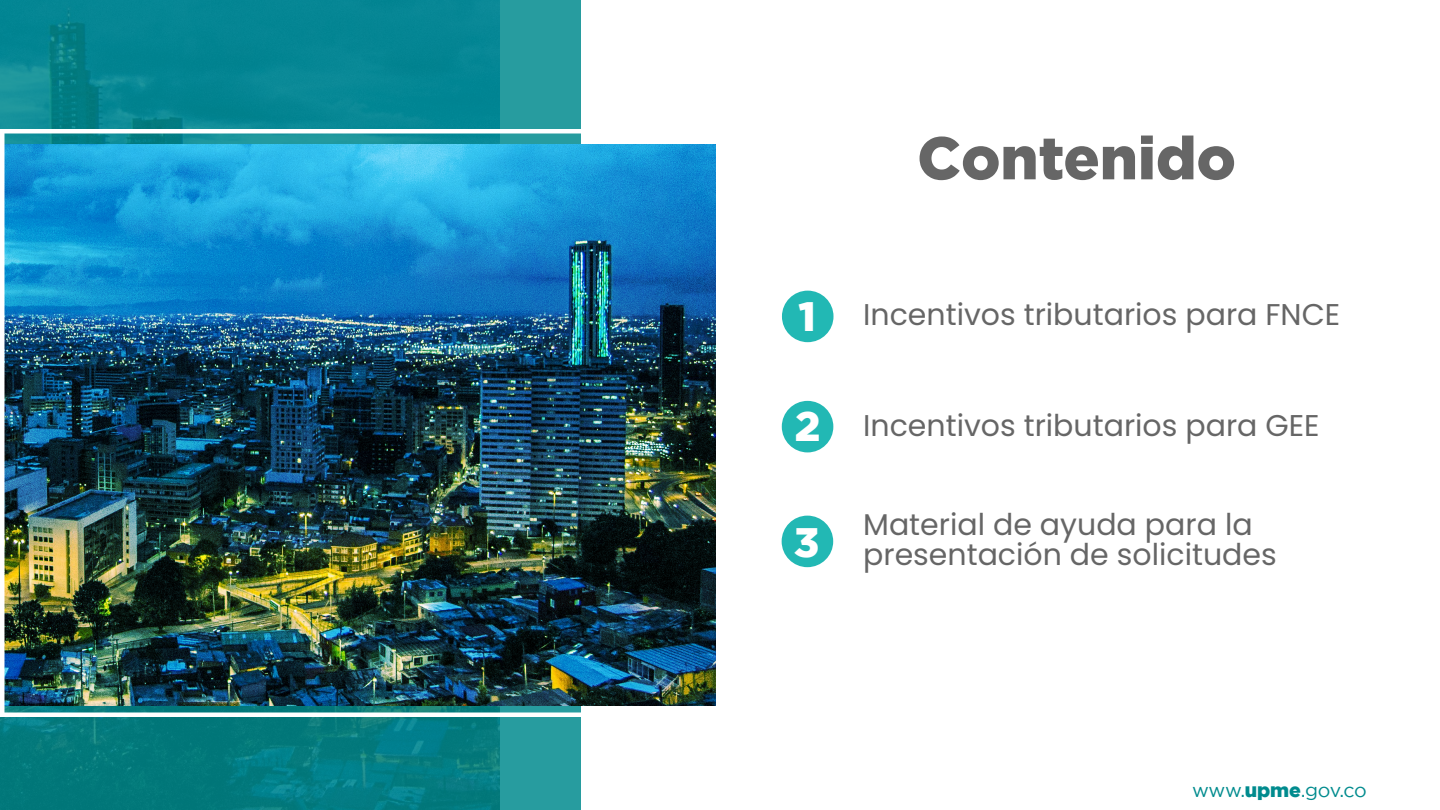
<style>
.page{position:relative;width:1440px;height:810px;background:#fff}
.page>*{position:absolute;margin:0;border:0;box-sizing:border-box;transform-origin:0 0}
.t1{font:900 60px "Gotham";color:#666}
.t2{font:900 41.1px "Gotham";color:#fff}
.t3{font:30px/30px "Poppins";color:#666}
.t4{font:19.5px "Gotham";letter-spacing:-.02em;color:#008b8e}
.s1{font-weight:900}
</style>
<div class="page">
<svg style="left:0;top:0;width:580px;height:810px;background:#09848d"></svg>
<div style="left:782px;top:291px;width:51px;height:51px;background:#22b8b4;border-radius:50%"></div>
<div style="left:782px;top:401px;width:51px;height:51px;background:#22b8b4;border-radius:50%"></div>
<div style="left:781px;top:516px;width:52px;height:51px;background:#22b8b4;border-radius:50%"></div>
<img style="left:0;top:129px;width:716px;height:588px">
<h1 class="t1" style="left:917px;top:117px;width:320px">Contenido</h1>
<h2 class="t2" style="left:798px;top:288px;width:19px">1</h2>
<h2 class="t2" style="left:795px;top:398px;width:27px">2</h2>
<h2 class="t2" style="left:794px;top:514px;width:27px">3</h2>
<p class="t3" style="left:863px;top:299px;width:478px">Incentivos tributarios para FNCE</p>
<p class="t3" style="left:863px;top:410px;width:458px">Incentivos tributarios para GEE</p>
<p class="t3" style="left:863px;top:509px;width:415px">Material de ayuda para la presentación de solicitudes</p>
<p class="t4" style="left:1192px;top:778px;width:176px">www.<span class="s1">upme</span>.gov.co</p>
</div>
